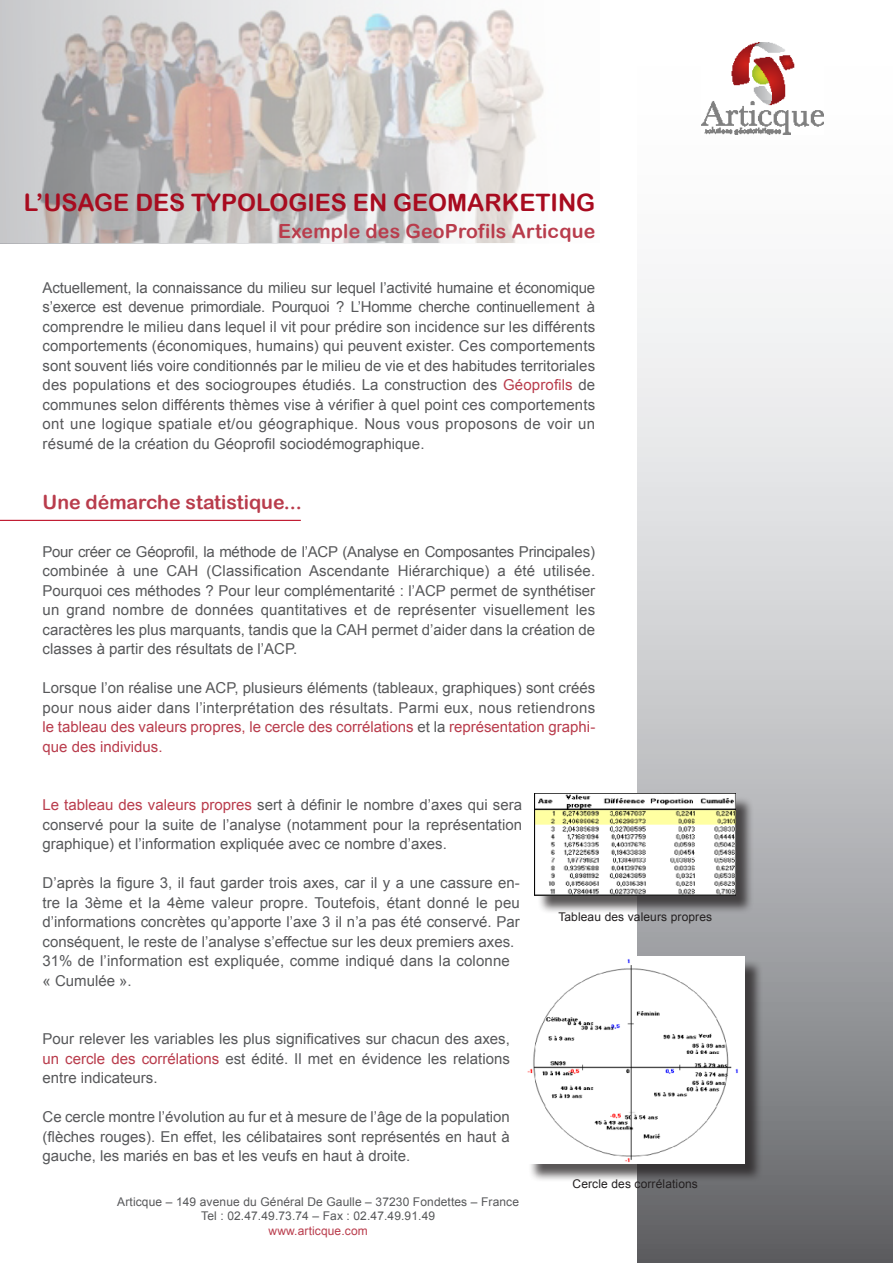
<style>
.page{position:relative;width:893px;height:1263px;background:#fff}
.page>*{position:absolute;margin:0;border:0;box-sizing:border-box;transform-origin:0 0}
.Titre_général{font:24px "Arial Rounded MT Bold";color:#a80b1f}
.Titre{font:19.5px "Arial Rounded MT Bold";color:#b93c4c}
.Texte_global{font:15px/19.5px "Arial";color:#57585a;text-align:justify}
.t1{font:12px "Arial";letter-spacing:.01em;color:#57585a}
.encarts{font:12px "Arial";letter-spacing:.01em;color:#231f20}
.t2{font:12px "Arial";letter-spacing:.01em;color:#b93c4c}
.s1{color:#b93c4c}
</style>
<div class="page">
<svg style="left:637px;top:42px;width:255px;height:1221px"></svg>
<img style="left:701px;top:43px;width:122px;height:91px">
<img style="left:0;top:0;width:544px;height:243px">
<div style="left:528px;top:959px;width:235px;height:223px;background:#231f20;opacity:.75"></div>
<img style="left:527px;top:956px;width:217px;height:207px">
<div style="left:537px;top:796px;width:218px;height:118px;background:#231f20;opacity:.75"></div>
<img style="left:535px;top:794px;width:201px;height:101px">
<hr style="left:0;top:520px;width:301px;height:1px;background:#bd0f27">
<p class="Titre_général" style="left:24px;top:188px;width:573px">L’usage des typologies en geomarketing</p>
<p class="Titre" style="left:278px;top:220px;width:318px">Exemple des GeoProfils Articque</p>
<p class="Texte_global" style="left:43px;top:278px;width:554px">Actuellement, la connaissance du milieu sur lequel l’activité humaine et économique s’exerce est devenue primordiale. Pourquoi ? L’Homme cherche continuellement à comprendre le milieu dans lequel il vit pour prédire son incidence sur les différents comportements (économiques, humains) qui peuvent exister. Ces comportements sont souvent liés voire conditionnés par le milieu de vie et des habitudes territoriales des populations et des sociogroupes étudiés. La construction des <span class="s1">Géoprofils</span> de communes selon différents thèmes vise à vérifier à quel point ces comportements ont une logique spatiale et/ou géographique. Nous vous proposons de voir un résumé de la création du Géoprofil sociodémographique.</p>
<p class="Titre" style="left:43px;top:490px;width:261px">Une démarche statistique...</p>
<p class="Texte_global" style="left:43px;top:542px;width:554px">Pour créer ce Géoprofil, la méthode de l’ACP (Analyse en Composantes Principales) combinée à une CAH (Classification Ascendante Hiérarchique) a été utilisée.<br>Pourquoi ces méthodes ? Pour leur complémentarité : l’ACP permet de synthétiser un grand nombre de données quantitatives et de représenter visuellement les caractères les plus marquants, tandis que la CAH permet d’aider dans la création de classes à partir des résultats de l’ACP.</p>
<p class="Texte_global" style="left:43px;top:678px;width:554px">Lorsque l’on réalise une ACP, plusieurs éléments (tableaux, graphiques) sont créés pour nous aider dans l’interprétation des résultats. Parmi eux, nous retiendrons <span class="s1">le tableau des valeurs propres, le cercle des corrélations</span> et la <span class="s1">représentation graphi&shy;que des individus.</span></p>
<p class="Texte_global" style="left:43px;top:795px;width:481px"><span class="s1">Le tableau des valeurs propres</span> sert à définir le nombre d’axes qui sera conservé pour la suite de l’analyse (notamment pour la représentation graphique) et l’information expliquée avec ce nombre d’axes.</p>
<p class="Texte_global" style="left:43px;top:873px;width:479px;text-align:left">D’après la figure 3, il faut garder trois axes, car il y a une cassure en&shy;tre la 3ème et la 4ème valeur propre. Toutefois, étant donné le peu d’informations concrètes qu’apporte l’axe 3 il n’a pas été conservé. Par conséquent, le reste de l’analyse s’effectue sur les deux premiers axes.<br>31% de l’information est expliquée, comme indiqué dans la colonne « Cumulée ».</p>
<p class="Texte_global" style="left:43px;top:1029px;width:469px">Pour relever les variables les plus significatives sur chacun des axes, <span class="s1">un cercle des corrélations</span> est édité. Il met en évidence les relations entre indicateurs.</p>
<p class="Texte_global" style="left:43px;top:1107px;width:469px">Ce cercle montre l’évolution au fur et à mesure de l’âge de la population (flèches rouges). En effet, les célibataires sont représentés en haut à gauche, les mariés en bas et les veufs en haut à droite.</p>
<p class="t1" style="left:117px;top:1194px;width:403px">Articque – 149 avenue du Général De Gaulle – 37230 Fondettes – France</p>
<p class="t1" style="left:201px;top:1208px;width:235px">Tel : 02.47.49.73.74 – Fax : 02.47.49.91.49</p>
<p class="t2" style="left:269px;top:1222px;width:101px">www.articque.com</p>
<p class="encarts" style="left:558px;top:909px;width:155px">Tableau des valeurs propres</p>
<p class="encarts" style="left:573px;top:1175px;width:127px">Cercle des corrélations</p>
</div>
